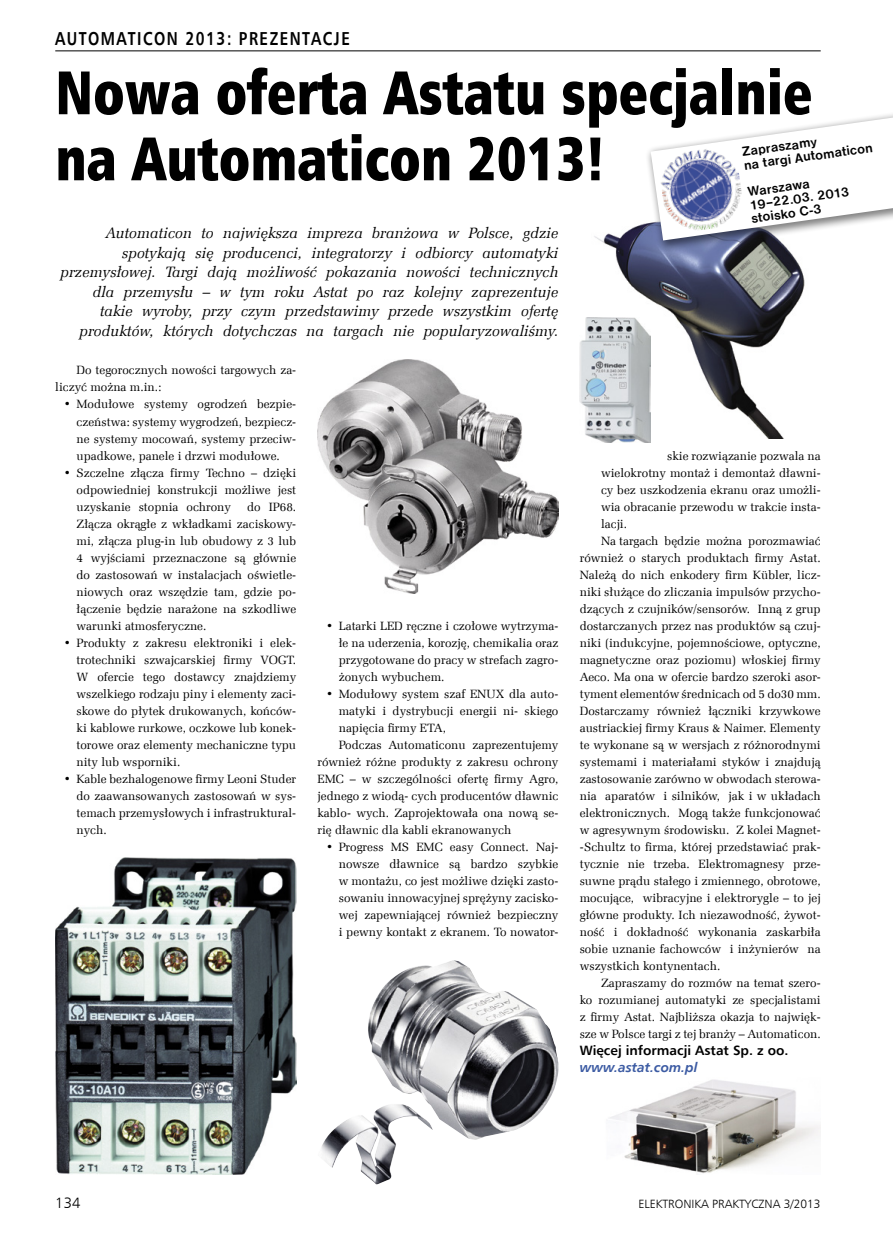
<style>
.page{position:relative;width:893px;height:1234px;background:#fff}
.page>*{position:absolute;margin:0;border:0;box-sizing:border-box;transform-origin:0 0}
._9_Tytul{font:61.5px/66px "Humnst 777 X Blk Cn EU";color:#000;scale:.9 1}
.t1{font:700 18.75px "Humnst 777 EU";letter-spacing:.1em;color:#000;scale:.8 1}
._2_Lead{font:italic 15px/19.5px "Zapf Ellipt EU";letter-spacing:.005em;color:#000;text-align:right}
.t2{font:15px "Humnst 777 Lt EU";color:#000}
.Text_normal{font:700 13.5px "Nimbus Sans DEE";color:#000}
._0_Autor{font:700 13.5px/17px "Humnst 777 EU";color:#000}
._1_Body{font:12px/17px "Zapf Ellipt EU";color:#000;text-align:justify}
.t3{font:12px "Humnst 777 Lt EU";color:#000}
.s1{font-style:italic;color:#3c5ba3}
</style>
<div class="page">
<hr style="left:55px;top:51px;width:766px;height:1px;background:#000">
<img style="left:321px;top:960px;width:237px;height:224px">
<img style="left:318px;top:359px;width:240px;height:234px">
<img style="left:610px;top:1079px;width:211px;height:94px">
<img style="left:56px;top:857px;width:240px;height:317px">
<img style="left:594px;top:223px;width:211px;height:215px">
<img style="left:579px;top:317px;width:71px;height:125px">
<div style="left:645px;top:109px;width:248px;height:143px;background:#000;opacity:.5"></div>
<svg style="left:651px;top:117px;width:242px;height:123px"></svg>
<img style="left:657px;top:145px;width:89px;height:90px">
<h2 class="t1" style="left:55px;top:27px;width:370px">AUTOMATICON 2013: PREZENTACJE</h2>
<p class="_9_Tytul" style="left:55px;top:60px;width:843px">Nowa oferta Astatu specjalnie na Automaticon 2013!</p>
<p class="Text_normal" style="left:741px;top:144px;width:77px;rotate:-8deg">Zapraszamy</p>
<p class="Text_normal" style="left:743px;top:158px;width:131px;rotate:-8deg">na targi Automaticon</p>
<p class="Text_normal" style="left:747px;top:184px;width:64px;rotate:-8deg">Warszawa</p>
<p class="Text_normal" style="left:749px;top:198px;width:102px;rotate:-8deg">19–22.03. 2013</p>
<p class="Text_normal" style="left:750px;top:211px;width:72px;rotate:-8deg">stoisko C-3</p>
<p class="_2_Lead" style="left:61px;top:224px;width:499px">Automaticon to największa impreza branżowa w Polsce, gdzie spotykają się producenci, integratorzy i odbiorcy automatyki przemysłowej. Targi dają możliwość pokazania nowości technicznych dla przemysłu – w tym roku Astat po raz kolejny zaprezentuje takie wyroby, przy czym przedstawimy przede wszystkim ofertę produktów, których dotychczas na targach nie popularyzowaliśmy.</p>
<p class="_1_Body" style="left:55px;top:362px;width:242px;text-indent:21px">Do tegorocznych nowości targowych za&shy;liczyć można m.in.:</p>
<p class="_1_Body" style="left:77px;top:396px;width:221px;text-indent:-13px">• Modułowe systemy ogrodzeń bezpie&shy;czeństwa: systemy wygrodzeń, bezpiecz&shy;ne systemy mocowań, systemy przeciw&shy;upadkowe, panele i drzwi modułowe.</p>
<p class="_1_Body" style="left:77px;top:464px;width:221px;text-indent:-13px">• Szczelne złącza firmy Techno – dzięki odpowiedniej konstrukcji możliwe jest uzyskanie stopnia ochrony</p>
<p class="_1_Body" style="left:77px;top:498px;width:221px;text-indent:171px">do IP68.<br>Złącza okrągłe z wkładkami zaciskowy&shy;mi, złącza plug-in lub obudowy z 3 lub 4 wyjściami przeznaczone są głównie do zastosowań w instalacjach oświetle&shy;niowych oraz wszędzie tam, gdzie po&shy;łączenie będzie narażone na szkodliwe warunki atmosferyczne.</p>
<p class="_1_Body" style="left:77px;top:634px;width:221px;text-indent:-13px">• Produkty z zakresu elektroniki i elek&shy;trotechniki szwajcarskiej firmy VOGT.<br>W ofercie tego dostawcy znajdziemy wszelkiego rodzaju piny i elementy zaci&shy;skowe do płytek drukowanych, końców&shy;ki kablowe rurkowe, oczkowe lub konek&shy;torowe oraz elementy mechaniczne typu nity lub wsporniki.</p>
<p class="_1_Body" style="left:77px;top:770px;width:221px;text-indent:-13px">• Kable bezhalogenowe firmy Leoni Studer do zaawansowanych zastosowań w sys&shy;temach przemysłowych i infrastruktural&shy;nych.</p>
<p class="_1_Body" style="left:339px;top:617px;width:221px;text-indent:-13px">• Latarki LED ręczne i czołowe wytrzyma&shy;łe na uderzenia, korozję, chemikalia oraz przygotowane do pracy w strefach zagro&shy;żonych wybuchem.</p>
<p class="_1_Body" style="left:339px;top:685px;width:221px;text-indent:-13px">• Modułowy system szaf ENUX dla auto&shy;matyki i dystrybucji energii ni- skiego napięcia firmy ETA,</p>
<p class="_1_Body" style="left:317px;top:736px;width:242px;text-indent:21px">Podczas Automaticonu zaprezentujemy również różne produkty z zakresu ochrony EMC – w szczególności ofertę firmy Agro, jednego z wiodą- cych producentów dławnic kablo- wych. Zaprojektowała ona nową se&shy;rię dławnic dla kabli ekranowanych</p>
<p class="_1_Body" style="left:339px;top:838px;width:221px;text-indent:-13px">• Progress MS EMC easy Connect. Naj&shy;nowsze dławnice są bardzo szybkie w montażu, co jest możliwe dzięki zasto&shy;sowaniu innowacyjnej sprężyny zacisko&shy;wej zapewniającej również bezpieczny i pewny kontakt z ekranem. To nowator-</p>
<p class="_1_Body" style="left:601px;top:447px;width:221px;text-indent:66px">skie rozwiązanie pozwala na wielokrotny montaż i demontaż dławni&shy;cy bez uszkodzenia ekranu oraz umożli&shy;wia obracanie przewodu w trakcie insta&shy;lacji.</p>
<p class="_1_Body" style="left:580px;top:532px;width:242px;text-indent:21px">Na targach będzie można porozmawiać również o starych produktach firmy Astat.<br>Należą do nich enkodery firm Kübler, licz&shy;niki służące do zliczania impulsów przycho&shy;dzących z czujników/sensorów. Inną z grup dostarczanych przez nas produktów są czuj&shy;niki (indukcyjne, pojemnościowe, optyczne, magnetyczne oraz poziomu) włoskiej firmy Aeco. Ma ona w ofercie bardzo szeroki asor&shy;tyment elementów średnicach od 5 do30 mm.<br>Dostarczamy również łączniki krzywkowe austriackiej firmy Kraus &amp; Naimer. Elementy te wykonane są w wersjach z różnorodnymi systemami i materiałami styków i znajdują zastosowanie zarówno w obwodach sterowa&shy;nia aparatów i silników, jak i w układach elektronicznych. Mogą także funkcjonować w agresywnym środowisku. Z kolei Magnet--Schultz to firma, której przedstawiać prak&shy;tycznie nie trzeba. Elektromagnesy prze&shy;suwne prądu stałego i zmiennego, obrotowe, mocujące, wibracyjne i elektrorygle – to jej główne produkty. Ich niezawodność, żywot&shy;ność i dokładność wykonania zaskarbiła sobie uznanie fachowców i inżynierów na wszystkich kontynentach.</p>
<p class="_1_Body" style="left:580px;top:974px;width:242px;text-indent:21px">Zapraszamy do rozmów na temat szero&shy;ko rozumianej automatyki ze specjalistami z firmy Astat. Najbliższa okazja to najwięk&shy;sze w Polsce targi z tej branży – Automaticon.</p>
<p class="_0_Autor" style="left:580px;top:1041px;width:210px">Więcej informacji Astat Sp. z oo. <span class="s1">www.astat.com.pl</span></p>
<p class="t2" style="left:55px;top:1193px;width:27px">134</p>
<p class="t3" style="left:638px;top:1196px;width:184px">ELEKTRONIKA PRAKTYCZNA 3/2013</p>
</div>
